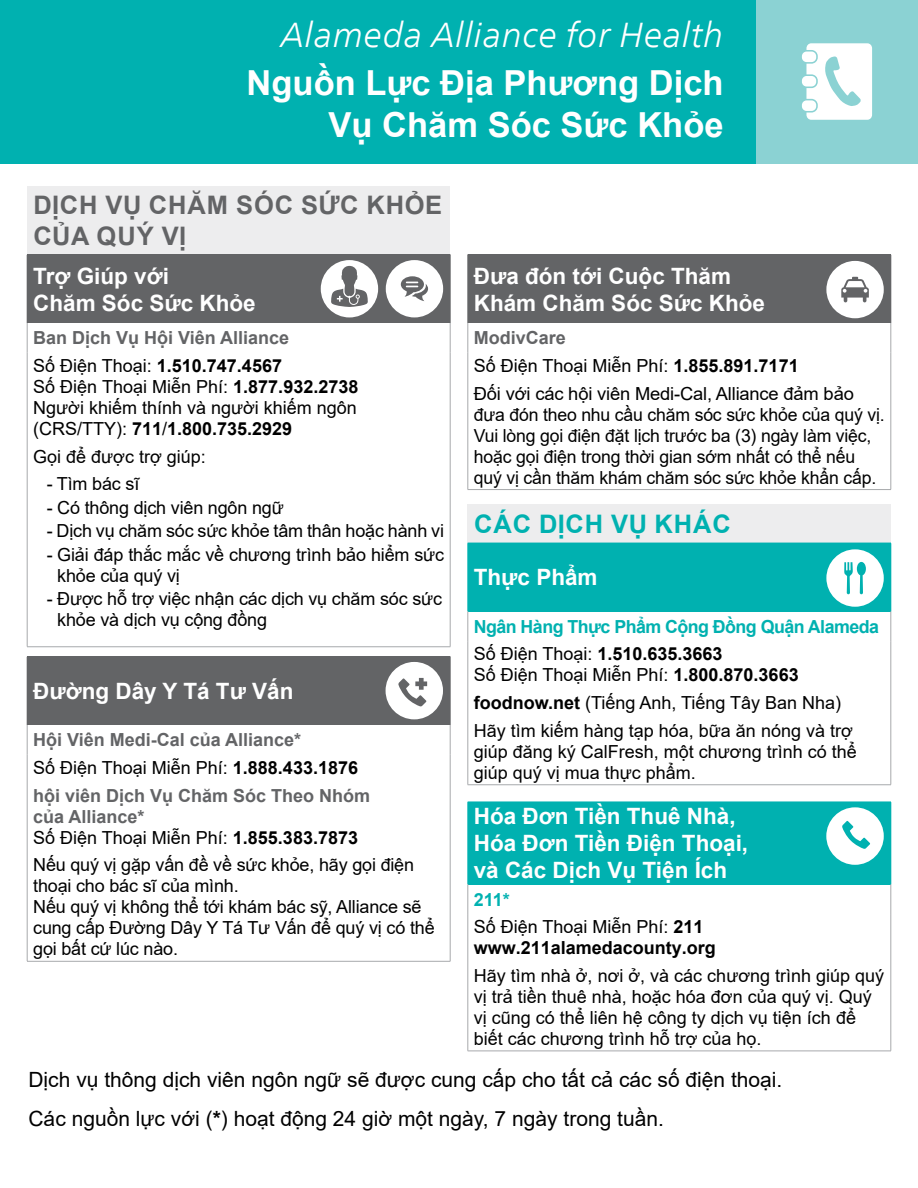
<style>
.page{position:relative;width:918px;height:1188px;background:#fff}
.page>*{position:absolute;margin:0;border:0;box-sizing:border-box;transform-origin:0 0}
.t1{font:700 34.5px/41.4px "Arial";color:#fff;text-align:right}
.t2{font:italic 300 34.5px "Neue Frutiger World";letter-spacing:.02em;color:#fff}
.t3{font:700 25.5px/30.6px "Arial";letter-spacing:.02em;color:#636466}
.t4{font:700 25.5px "Arial";letter-spacing:.035em;color:#00b1b0}
.t5{font:700 22.5px/27px "Arial";color:#fff}
.t6{font:21px/38.7px "Arial";color:#000}
.t7{font:18px/21px "Arial";letter-spacing:-.01em;color:#000}
.t8{font:700 18px/27.6px "Arial";color:#636466}
.t9{font:700 18px/27.5px "Arial";letter-spacing:-.03em;color:#00b1b0}
.t10{font:700 18px "Arial";color:#000}
.s1{font-weight:400;color:#000}
.s2{color:#000}
.s3{font-weight:700}
.s4{font-weight:700;color:#636466}
.s5{font-weight:700;color:#00b1b0}
</style>
<div class="page">
<div style="left:756px;top:0;width:162px;height:163px;background:#8bd2d3"></div>
<div style="left:0;top:0;width:756px;height:163px;background:#00b1b0"></div>
<div style="left:802px;top:52px;width:14px;height:10px;background:#fff;border-radius:5px"></div>
<div style="left:802px;top:76px;width:14px;height:11px;background:#fff;border-radius:5px"></div>
<div style="left:802px;top:100px;width:14px;height:11px;background:#fff;border-radius:5px"></div>
<svg style="left:806px;top:43px;width:66px;height:77px"></svg>
<div style="left:27px;top:186px;width:423px;height:68px;background:#ededee"></div>
<div style="left:27px;top:255px;width:423px;height:68px;background:#636466"></div>
<hr style="left:27px;top:323px;width:1px;height:30px;background:#a7a9ac">
<hr style="left:450px;top:323px;width:1px;height:30px;background:#a7a9ac">
<hr style="left:27px;top:353px;width:1px;height:294px;background:#a7a9ac">
<hr style="left:450px;top:353px;width:1px;height:294px;background:#a7a9ac">
<hr style="left:27px;top:647px;width:423px;height:1px;background:#a7a9ac">
<hr style="left:27px;top:254px;width:423px;height:1px;background:#636466">
<hr style="left:450px;top:255px;width:1px;height:68px;background:#636466">
<svg style="left:386px;top:260px;width:57px;height:57px"></svg>
<div style="left:321px;top:260px;width:57px;height:57px;background:#fff;border-radius:50%"></div>
<svg style="left:331px;top:266px;width:37px;height:41px"></svg>
<div style="left:27px;top:657px;width:423px;height:68px;background:#636466"></div>
<hr style="left:27px;top:725px;width:1px;height:30px;background:#a7a9ac">
<hr style="left:450px;top:725px;width:1px;height:30px;background:#a7a9ac">
<hr style="left:27px;top:755px;width:1px;height:206px;background:#a7a9ac">
<hr style="left:450px;top:755px;width:1px;height:206px;background:#a7a9ac">
<hr style="left:27px;top:961px;width:423px;height:1px;background:#a7a9ac">
<hr style="left:27px;top:656px;width:423px;height:1px;background:#636466">
<hr style="left:450px;top:657px;width:1px;height:68px;background:#636466">
<div style="left:386px;top:662px;width:57px;height:57px;background:#fff;border-radius:50%"></div>
<svg style="left:398px;top:678px;width:29px;height:28px"></svg>
<div style="left:468px;top:255px;width:423px;height:68px;background:#636466"></div>
<hr style="left:468px;top:323px;width:1px;height:30px;background:#a7a9ac">
<hr style="left:891px;top:323px;width:1px;height:30px;background:#a7a9ac">
<hr style="left:468px;top:353px;width:1px;height:136px;background:#a7a9ac">
<hr style="left:891px;top:353px;width:1px;height:136px;background:#a7a9ac">
<hr style="left:468px;top:489px;width:423px;height:1px;background:#a7a9ac">
<hr style="left:468px;top:254px;width:423px;height:1px;background:#636466">
<hr style="left:891px;top:255px;width:1px;height:68px;background:#636466">
<svg style="left:826px;top:261px;width:58px;height:57px"></svg>
<div style="left:468px;top:505px;width:423px;height:38px;background:#ededee"></div>
<div style="left:468px;top:543px;width:423px;height:68px;background:#00b1b0"></div>
<hr style="left:891px;top:543px;width:1px;height:68px;background:#00b1b0">
<hr style="left:468px;top:611px;width:1px;height:30px;background:#a7a9ac">
<hr style="left:891px;top:611px;width:1px;height:30px;background:#a7a9ac">
<hr style="left:468px;top:641px;width:1px;height:144px;background:#a7a9ac">
<hr style="left:891px;top:641px;width:1px;height:144px;background:#a7a9ac">
<hr style="left:468px;top:785px;width:423px;height:1px;background:#a7a9ac">
<svg style="left:826px;top:549px;width:58px;height:58px"></svg>
<div style="left:468px;top:802px;width:423px;height:82px;background:#00b1b0"></div>
<hr style="left:891px;top:802px;width:1px;height:82px;background:#00b1b0">
<hr style="left:468px;top:884px;width:1px;height:30px;background:#a7a9ac">
<hr style="left:891px;top:884px;width:1px;height:30px;background:#a7a9ac">
<hr style="left:468px;top:914px;width:1px;height:137px;background:#a7a9ac">
<hr style="left:891px;top:914px;width:1px;height:137px;background:#a7a9ac">
<hr style="left:468px;top:1051px;width:423px;height:1px;background:#a7a9ac">
<div style="left:826px;top:807px;width:58px;height:58px;background:#fff;border-radius:50%"></div>
<svg style="left:842px;top:821px;width:28px;height:28px"></svg>
<h1 class="t2" style="left:281px;top:8px;width:444px">Alameda Alliance for Health</h1>
<h1 class="t1" style="left:247px;top:63px;width:479px">Nguồn Lực Địa Phương Dịch<br>Vụ Chăm Sóc Sức Khỏe</h1>
<h2 class="t3" style="left:33px;top:190px;width:410px">DỊCH VỤ CHĂM SÓC SỨC KHỎE<br>CỦA QUÝ VỊ</h2>
<p class="t5" style="left:33px;top:262px;width:224px">Trợ Giúp với<br>Chăm Sóc Sức Khỏe</p>
<p class="t8" style="left:33px;top:325px;width:258px">Ban Dịch Vụ Hội Viên Alliance<br><span class="s1">Số Điện Thoại:</span> <span class="s2">1.510.747.4567</span></p>
<p class="t7" style="left:33px;top:376px;width:327px;text-align:justify">Số Điện Thoại Miễn Phí: <span class="s3">1.877.932.2738<br></span>Người khiếm thính và người khiếm ngôn (CRS/TTY): <span class="s3">711</span>/<span class="s3">1.800.735.2929</span></p>
<p class="t7" style="left:33px;top:446px;width:174px">Gọi để được trợ giúp:</p>
<p class="t7" style="left:47px;top:473px;width:94px">- Tìm bác sĩ</p>
<p class="t7" style="left:47px;top:497px;width:239px">- Có thông dịch viên ngôn ngữ</p>
<p class="t7" style="left:47px;top:520px;width:399px">- Dịch vụ chăm sóc sức khỏe tâm thân hoặc hành vi</p>
<p class="t7" style="left:57px;top:544px;width:388px;text-indent:-11px">- Giải đáp thắc mắc về chương trình bảo hiểm sức khỏe của quý vị</p>
<p class="t7" style="left:57px;top:588px;width:386px;text-indent:-11px">- Được hỗ trợ việc nhận các dịch vụ chăm sóc sức khỏe và dịch vụ cộng đồng</p>
<p class="t5" style="left:33px;top:678px;width:262px">Đường Dây Y Tá Tư Vấn</p>
<p class="t8" style="left:33px;top:726px;width:339px">Hội Viên Medi-Cal của Alliance*<br><span class="s1">Số Điện Thoại Miễn Phí:</span> <span class="s2">1.888.433.1876 </span>hội viên Dịch Vụ Chăm Sóc Theo Nhóm</p>
<p class="t7" style="left:33px;top:806px;width:326px"><span class="s4">của Alliance*<br></span>Số Điện Thoại Miễn Phí: <span class="s3">1.855.383.7873</span></p>
<p class="t7" style="left:33px;top:854px;width:403px">Nếu quý vị gặp vấn đề về sức khỏe, hãy gọi điện thoại cho bác sĩ của mình.<br>Nếu quý vị không thể tới khám bác sỹ, Alliance sẽ cung cấp Đường Dây Y Tá Tư Vấn để quý vị có thể gọi bất cứ lúc nào.</p>
<p class="t5" style="left:474px;top:262px;width:293px">Đưa đón tới Cuộc Thăm<br>Khám Chăm Sóc Sức Khỏe</p>
<p class="t7" style="left:474px;top:324px;width:382px;line-height:27.6px"><span class="s4">ModivCare<br></span>Số Điện Thoại Miễn Phí: <span class="s3">1.855.891.7171<br></span>Đối với các hội viên Medi-Cal, Alliance đảm bảo</p>
<p class="t7" style="left:474px;top:404px;width:412px">đưa đón theo nhu cầu chăm sóc sức khỏe của quý vị.<br>Vui lòng gọi điện đặt lịch trước ba (3) ngày làm việc, hoặc gọi điện trong thời gian sớm nhất có thể nếu quý vị cần thăm khám chăm sóc sức khỏe khẩn cấp.</p>
<h2 class="t4" style="left:474px;top:506px;width:258px">CÁC DỊCH VỤ KHÁC</h2>
<p class="t5" style="left:474px;top:564px;width:125px">Thực Phẩm</p>
<p class="t9" style="left:474px;top:613px;width:407px">Ngân Hàng Thực Phẩm Cộng Đồng Quận Alameda<br><span class="s1">Số Điện Thoại:</span> <span class="s2">1.510.635.3663</span></p>
<p class="t7" style="left:474px;top:661px;width:381px;line-height:27.8px">Số Điện Thoại Miễn Phí: <span class="s3">1.800.870.3663 foodnow.net</span> (Tiếng Anh, Tiếng Tây Ban Nha)<br>Hãy tìm kiếm hàng tạp hóa, bữa ăn nóng và trợ</p>
<p class="t7" style="left:474px;top:741px;width:385px">giúp đăng ký CalFresh, một chương trình có thể giúp quý vị mua thực phẩm.</p>
<p class="t5" style="left:474px;top:803px;width:276px">Hóa Đơn Tiền Thuê Nhà,<br>Hóa Đơn Tiền Điện Thoại, và Các Dịch Vụ Tiện Ích</p>
<p class="t7" style="left:474px;top:886px;width:231px;line-height:27.5px"><span class="s5">211*<br></span>Số Điện Thoại Miễn Phí: <span class="s3">211</span></p>
<p class="t10" style="left:474px;top:935px;width:244px">www.211alamedacounty.org</p>
<p class="t7" style="left:474px;top:965px;width:412px">Hãy tìm nhà ở, nơi ở, và các chương trình giúp quý vị trả tiền thuê nhà, hoặc hóa đơn của quý vị. Quý vị cũng có thể liên hệ công ty dịch vụ tiện ích để biết các chương trình hỗ trợ của họ.</p>
<p class="t6" style="left:28px;top:1060px;width:755px">Dịch vụ thông dịch viên ngôn ngữ sẽ được cung cấp cho tất cả các số điện thoại.<br>Các nguồn lực với (<span class="s3">*</span>) hoạt động 24 giờ một ngày, 7 ngày trong tuần.</p>
</div>
